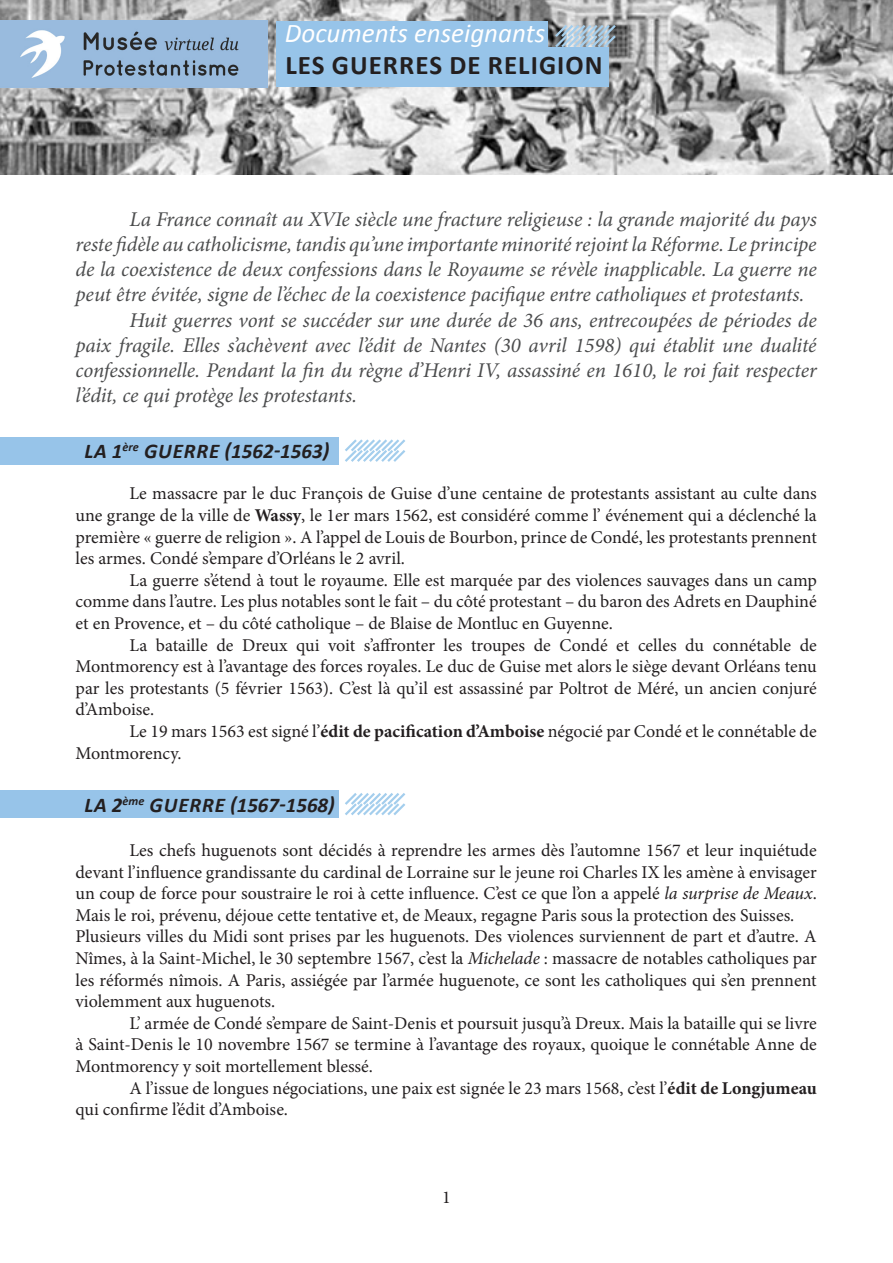
<style>
.page{position:relative;width:893px;height:1263px;background:#fff}
.page>*{position:absolute;margin:0;border:0;box-sizing:border-box;transform-origin:0 0}
.t1{font:italic 27px "Calibri";color:#fff}
.t2{font:700 27px "Calibri";letter-spacing:.04em;color:#231f20}
.t3{font:italic 21px/25.2px "Minion Pro";letter-spacing:-.01em;color:#4b4c4d;text-align:justify}
.t4{font:italic 700 21px "Calibri";letter-spacing:.02em;color:#231f20}
.t5{font:18px/21.6px "Minion Pro";color:#231f20;text-align:justify}
.s1{font-weight:700}
.s2{font-style:italic}
</style>
<div class="page">
<img style="left:0;top:0;width:893px;height:175px">
<div style="left:276px;top:47px;width:332px;height:40px;background:#97c4e9"></div>
<div style="left:276px;top:21px;width:272px;height:33px;background:#97c4e9"></div>
<img style="left:0;top:21px;width:268px;height:67px">
<svg style="left:553px;top:23px;width:65px;height:27px;background:#9badbb"></svg>
<div style="left:0;top:437px;width:339px;height:27px;background:#97c4e9"></div>
<svg style="left:345px;top:439px;width:61px;height:23px"></svg>
<div style="left:0;top:790px;width:339px;height:28px;background:#97c4e9"></div>
<svg style="left:345px;top:793px;width:61px;height:23px"></svg>
<p class="t1" style="left:285px;top:14px;width:262px">Documents enseignants</p>
<p class="t2" style="left:285px;top:48px;width:319px">LES GUERRES DE RELIGION</p>
<p class="t3" style="left:75px;top:206px;width:743px;text-indent:54px">La France connaît au XVIe siècle une fracture religieuse : la grande majorité du pays reste fidèle au catholicisme, tandis qu’une importante minorité rejoint la Réforme. Le principe de la coexistence de deux confessions dans le Royaume se révèle inapplicable. La guerre ne peut être évitée, signe de l’échec de la coexistence pacifique entre catholiques et protestants.</p>
<p class="t3" style="left:75px;top:307px;width:743px;text-indent:54px">Huit guerres vont se succéder sur une durée de 36 ans, entrecoupées de périodes de paix fragile. Elles s’achèvent avec l’édit de Nantes (30 avril 1598) qui établit une dualité confessionnelle. Pendant la fin du règne d’Henri IV, assassiné en 1610, le roi fait respecter l’édit, ce qui protège les protestants.</p>
<p class="t4" style="left:84px;top:438px;width:246px">LA 1<sup>ère</sup> GUERRE (1562-1563)</p>
<p class="t5" style="left:75px;top:483px;width:743px;text-indent:54px">Le massacre par le duc François de Guise d’une centaine de protestants assistant au culte dans une grange de la ville de <span class="s1">Wassy</span>, le 1er mars 1562, est considéré comme l’ événement qui a déclenché la première « guerre de religion ». A l’appel de Louis de Bourbon, prince de Condé, les protestants prennent les armes. Condé s’empare d’Orléans le 2 avril.</p>
<p class="t5" style="left:75px;top:569px;width:743px;text-indent:54px">La guerre s’étend à tout le royaume. Elle est marquée par des violences sauvages dans un camp comme dans l’autre. Les plus notables sont le fait – du côté protestant – du baron des Adrets en Dauphiné et en Provence, et – du côté catholique – de Blaise de Montluc en Guyenne.</p>
<p class="t5" style="left:75px;top:634px;width:743px;text-indent:54px">La bataille de Dreux qui voit s’affronter les troupes de Condé et celles du connétable de Montmorency est à l’avantage des forces royales. Le duc de Guise met alors le siège devant Orléans tenu par les protestants (5 février 1563). C’est là qu’il est assassiné par Poltrot de Méré, un ancien conjuré d’Amboise.</p>
<p class="t5" style="left:75px;top:720px;width:743px;text-indent:54px">Le 19 mars 1563 est signé l’<span class="s1">édit de pacification d’Amboise</span> négocié par Condé et le connétable de<br>Montmorency.</p>
<p class="t4" style="left:84px;top:791px;width:252px">LA 2<sup>ème</sup> GUERRE (1567-1568)</p>
<p class="t5" style="left:75px;top:839px;width:743px;text-indent:54px">Les chefs huguenots sont décidés à reprendre les armes dès l’automne 1567 et leur inquiétude devant l’influence grandissante du cardinal de Lorraine sur le jeune roi Charles IX les amène à envisager un coup de force pour soustraire le roi à cette influence. C’est ce que l’on a appelé <span class="s2">la surprise de Meaux</span>.<br>Mais le roi, prévenu, déjoue cette tentative et, de Meaux, regagne Paris sous la protection des Suisses.</p>
<p class="t5" style="left:75px;top:926px;width:743px">Plusieurs villes du Midi sont prises par les huguenots. Des violences surviennent de part et d’autre. A Nîmes, à la Saint-Michel, le 30 septembre 1567, c’est la <span class="s2">Michelade</span> : massacre de notables catholiques par les réformés nîmois. A Paris, assiégée par l’armée huguenote, ce sont les catholiques qui s’en prennent violemment aux huguenots.</p>
<p class="t5" style="left:75px;top:1012px;width:743px;text-indent:54px">L’ armée de Condé s’empare de Saint-Denis et poursuit jusqu’à Dreux. Mais la bataille qui se livre à Saint-Denis le 10 novembre 1567 se termine à l’avantage des royaux, quoique le connétable Anne de Montmorency y soit mortellement blessé.</p>
<p class="t5" style="left:75px;top:1077px;width:743px;text-indent:54px">A l’issue de longues négociations, une paix est signée le 23 mars 1568, c’est l’<span class="s1">édit de Longjumeau </span>qui confirme l’édit d’Amboise.</p>
<p class="t5" style="left:442px;top:1186px;width:10px">1</p>
</div>
